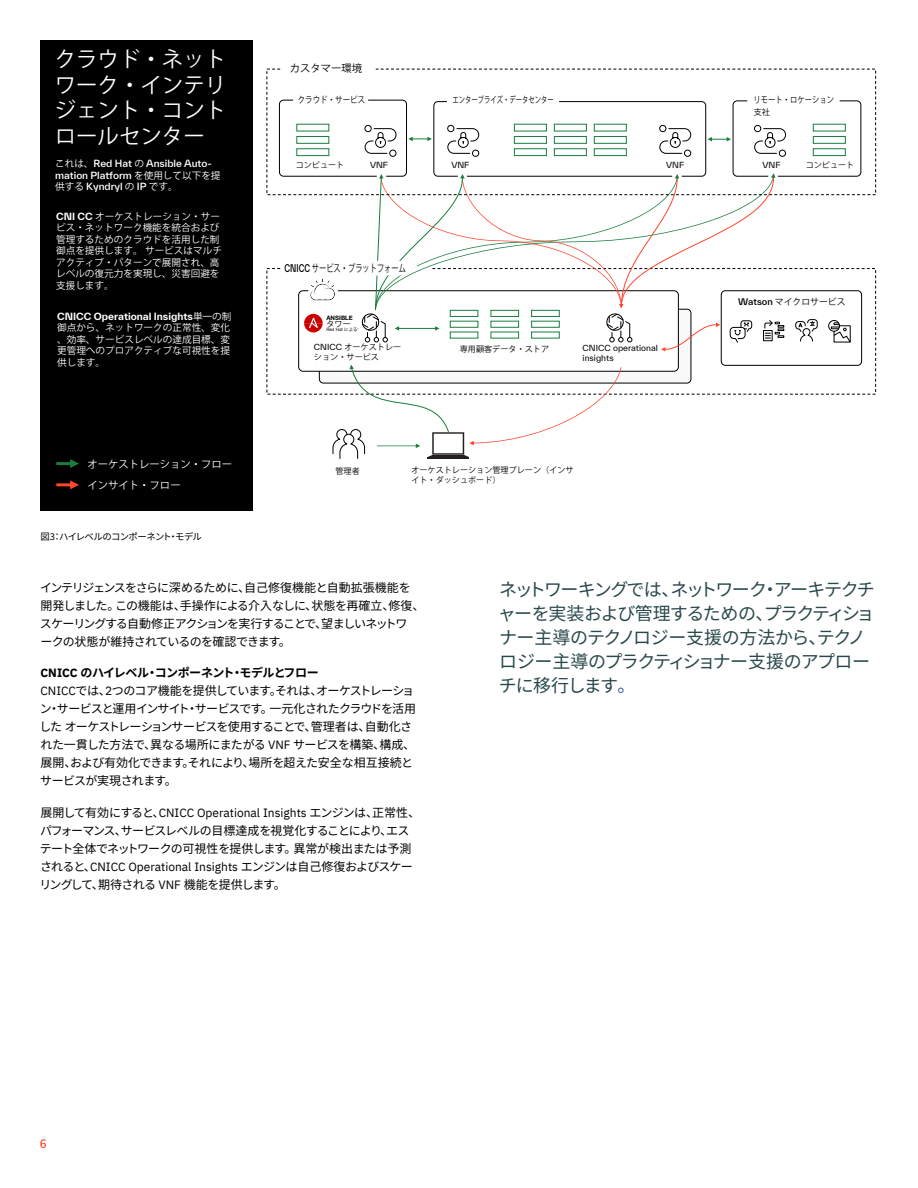
<style>
.page{position:relative;width:918px;height:1188px;background:#fff}
.page>*{position:absolute;margin:0;border:0;box-sizing:border-box;transform-origin:0 0}
.t1{font:21.45px/25.7px "Koz Go Pr 6 N";color:#fff;text-align:justify}
.t2{font:18px/24px "Noto Sans CJ Kjp";letter-spacing:-.07em;color:#2a494c}
.t3{font:12px/18px "Noto Sans CJ Kjp";letter-spacing:-.055em;color:#000}
.t4{font:12px "IBM Plex Sans";color:#000}
.t5{font:500 12px "Noto Sans JP";color:#ff462d}
.t6{font:10.35px "Koz Go Pr 6 N";color:#fff}
.t7{font:10.35px "Koz Go Pr 6 N";color:#000;scale:.7 1}
.t8{font:10.35px "Koz Go Pr 6 N";color:#000}
.t9{font:9.6px/11.6px "Koz Go Pr 6 N";color:#fff}
.t10{font:500 9.6px/11.6px "TWK Everett";color:#fff}
.t11{font:700 9.6px "TWK Everett";color:#fff}
.t12{font:9.3px "Noto Sans CJ Kjp";letter-spacing:-.065em;color:#000}
.t13{font:8.85px "Koz Go Pr 6 N";color:#000;scale:.72 1}
.t14{font:8.85px "Koz Go Pr 6 N";color:#000}
.t15{font:8.85px "Koz Go Pr 6 N";color:#000;scale:.82 1}
.t16{font:8.85px "Koz Go Pr 6 N";color:#000;scale:.85 1}
.t17{font:8.1px/9.8px "Koz Go Pr 6 N";color:#000}
.t18{font:8.1px/9.8px "TWK Everett";letter-spacing:.005em;color:#000}
.t19{font:700 6px "Helvetica Neue";letter-spacing:.01em;color:#000}
.t20{font:4.5px "Helvetica Neue";letter-spacing:.01em;color:#000}
.s1{font-family:"Koz Go Pr 6 N";font-weight:400}
.s2{font-family:"TWK Everett";font-weight:700}
.s3{font-family:"TWK Everett";font-weight:500}
.s4{font-family:"Koz Go Pr 6 N"}
.s5{font-family:"TWK Everett"}
.s6{font-family:"IBM Plex Sans";font-weight:700}
.s7{font-weight:700}
.s8{font-family:"IBM Plex Sans"}
.s9{font-family:"Noto Sans CJ Kjp"}
.s10{font-family:"Noto Sans JP";color:#2f54a3}
</style>
<div class="page">
<svg style="left:266px;top:268px;width:610px;height:127px"></svg>
<div style="left:40px;top:40px;width:213px;height:470px;background:#000"></div>
<div style="left:319px;top:309px;width:372px;height:74px;background:#f9f9f9;border-radius:4px"></div>
<div style="left:299px;top:291px;width:379px;height:80px;background:#fff;border-radius:4px"></div>
<div style="left:721px;top:291px;width:141px;height:74px;background:#fff;border-radius:4px"></div>
<div style="left:721px;top:290px;width:141px;height:76px;border:1px solid #000;border-radius:4px"></div>
<svg style="left:56px;top:459px;width:23px;height:9px"></svg>
<svg style="left:56px;top:480px;width:23px;height:9px"></svg>
<svg style="left:266px;top:68px;width:610px;height:127px"></svg>
<svg style="left:332px;top:365px;width:290px;height:94px"></svg>
<svg style="left:279px;top:99px;width:583px;height:253px"></svg>
<h1 class="t1" style="left:55px;top:47px;width:173px">クラウド・ネットワーク・インテリジェント・コントロールセンター</h1>
<p class="t10" style="left:55px;top:158px;width:167px"><span class="s1">これは、</span>Red Hat <span class="s1">の</span> Ansible Auto&shy;mation Pla orm <span class="s1">を使用して以下を提供する</span> Kyndryl <span class="s1">の</span> IP <span class="s1">です。</span></p>
<p class="t9" style="left:56px;top:210px;width:167px"><span class="s2">CNI CC</span> オーケストレーション・サービス・ネットワーク機能を統合および管理するためのクラウドを活用した制御点を提供します。サービスはマルチアクティブ・パターンで展開され、高レベルの復元力を実現し、災害回避を支援します。</p>
<p class="t11" style="left:57px;top:309px;width:176px">CNICC Operational Insights<span class="s1">単一の制</span></p>
<p class="t9" style="left:57px;top:322px;width:175px;text-align:justify">御点から、ネットワークの正常性、変化、効率、サービスレベルの達成目標、変更管理へのプロアクティブな可視性を提供します。</p>
<p class="t6" style="left:87px;top:459px;width:146px">オーケストレーション・フロー</p>
<p class="t6" style="left:87px;top:479px;width:95px">インサイト・フロー</p>
<p class="t12" style="left:40px;top:532px;width:163px">図3：ハイレベルのコンポーネント・モデル</p>
<p class="t8" style="left:290px;top:63px;width:74px">カスタマー環境</p>
<p class="t16" style="left:298px;top:95px;width:81px">クラウド・サービス</p>
<p class="t17" style="left:296px;top:160px;width:50px">コンピュート</p>
<p class="t18" style="left:370px;top:160px;width:19px">VNF</p>
<p class="t7" style="left:285px;top:262px;width:175px"><span class="s3">CNICC</span> サービス・プラットフォーム</p>
<p class="t19" style="left:326px;top:313px;width:28px">ANSIBLE</p>
<p class="t17" style="left:326px;top:319px;width:26px">タワー</p>
<p class="t20" style="left:326px;top:327px;width:33px">Red Hat <span class="s4">による</span></p>
<p class="t13" style="left:452px;top:95px;width:142px">エンタープライズ・データセンター</p>
<p class="t15" style="left:753px;top:94px;width:100px">リモート・ロケーション</p>
<p class="t17" style="left:754px;top:107px;width:18px">支社</p>
<p class="t18" style="left:451px;top:160px;width:19px">VNF</p>
<p class="t18" style="left:666px;top:160px;width:19px">VNF</p>
<p class="t18" style="left:763px;top:160px;width:19px">VNF</p>
<p class="t17" style="left:806px;top:160px;width:50px">コンピュート</p>
<p class="t14" style="left:738px;top:297px;width:109px"><span class="s3">Watson</span> マイクロサービス</p>
<p class="t17" style="left:314px;top:342px;width:89px"><span class="s5">CNICC</span> オーケストレーション・サービス</p>
<p class="t18" style="left:583px;top:343px;width:77px">CNICC operational insights</p>
<p class="t17" style="left:460px;top:345px;width:91px">専用顧客データ・ストア</p>
<p class="t17" style="left:336px;top:466px;width:26px">管理者</p>
<p class="t17" style="left:411px;top:466px;width:164px">オーケストレーション管理プレーン（インサイト・ダッシュボード）</p>
<p class="t3" style="left:40px;top:578px;width:386px">インテリジェンスをさらに深めるために、自己修復機能と自動拡張機能を開発しました。この機能は、手操作による介入なしに、状態を再確立、修復、スケーリングする自動修正アクションを実行することで、望ましいネットワ<br>ークの状態が維持されているのを確認できます。</p>
<p class="t3" style="left:40px;top:664px;width:378px"><span class="s6">CNICC</span> <span class="s7">のハイレベル・コンポーネント・モデルとフロー<br></span><span class="s8">CNICC</span>では、<span class="s8">2</span>つのコア機能を提供しています。それは、オーケストレーション・サービスと運用インサイト・サービスです。一元化されたクラウドを活用したオーケストレーションサービスを使用することで、管理者は、自動化された一貫した方法で、異なる場所にまたがる <span class="s8">VNF</span> サービスを構築、構成、展開、および有効化できます。それにより、場所を超えた安全な相互接続とサービスが実現されます。</p>
<p class="t4" style="left:41px;top:803px;width:381px"><span class="s9">展開して有効にすると、</span>CNICC Operational Insights <span class="s9">エンジンは、正常性、</span></p>
<p class="t3" style="left:40px;top:821px;width:373px">パフォーマンス、サービスレベルの目標達成を視覚化することにより、エステート全体でネットワークの可視性を提供します。異常が検出または予測</p>
<p class="t4" style="left:40px;top:857px;width:374px"><span class="s9">されると、</span>CNICC Operational Insights <span class="s9">エンジンは自己修復およびスケー</span></p>
<p class="t3" style="left:40px;top:875px;width:248px">リングして、期待される <span class="s8">VNF</span> 機能を提供します。</p>
<h2 class="t2" style="left:498px;top:578px;width:378px">ネットワーキングでは、ネットワーク・アーキテクチャーを実装および管理するための、プラクティショナー主導のテクノロジー支援の方法から、テクノロジー主導のプラクティショナー支援のアプローチに移行します<span class="s10">。</span></h2>
<p class="t5" style="left:40px;top:1136px;width:8px">6</p>
</div>
